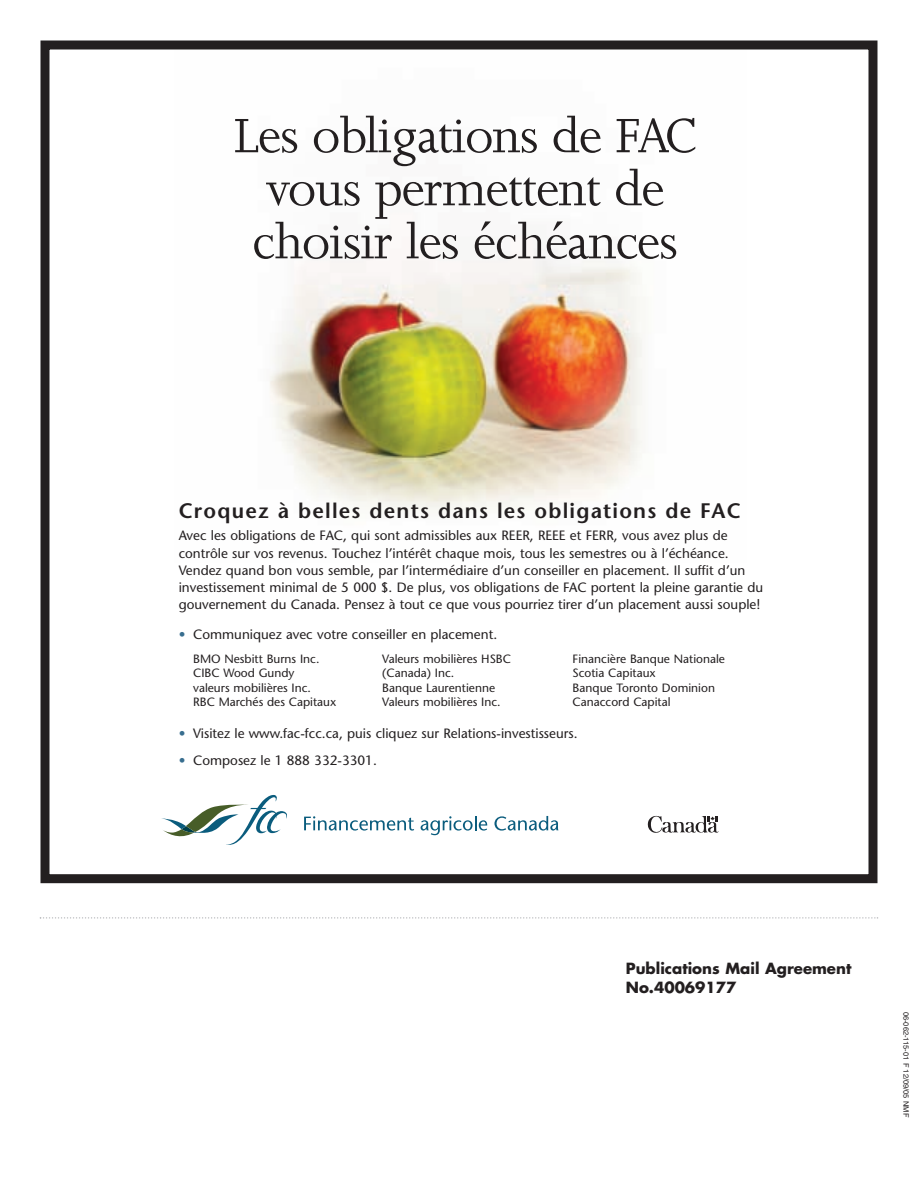
<style>
.page{position:relative;width:918px;height:1188px;background:#fff}
.page>*{position:absolute;margin:0;border:0;box-sizing:border-box;transform-origin:0 0}
.t1{font:55.5px/53.1px "Joanna";letter-spacing:-.025em;color:#231f20;text-align:center}
.t2{font:600 21px "Stone Sans";letter-spacing:.055em;color:#231f20}
.t3{font:700 15px/19.5px "Futura";color:#231f20}
.t4{font:13.5px/17.1px "Stone Sans";color:#231f20}
.t5{font:12px/14.4px "Stone Sans";color:#231f20}
.t6{font:7.5px "Helvetica";color:#231f20}
.s1{color:#386e8f}
</style>
<div class="page">
<svg style="left:40px;top:917px;width:838px;height:2px"></svg>
<img style="left:270px;top:248px;width:372px;height:265px">
<div style="left:40px;top:40px;width:838px;height:843px;border:9px solid #231f20"></div>
<svg style="left:304px;top:816px;width:110px;height:15px"></svg>
<svg style="left:421px;top:816px;width:66px;height:19px"></svg>
<svg style="left:494px;top:816px;width:64px;height:15px"></svg>
<svg style="left:161px;top:795px;width:126px;height:50px"></svg>
<svg style="left:648px;top:815px;width:71px;height:18px"></svg>
<h1 class="t1" style="left:234px;top:114px;width:465px">Les obligations de FAC vous permettent de choisir les échéances</h1>
<h2 class="t2" style="left:179px;top:503px;width:564px">Croquez à belles dents dans les obligations de FAC</h2>
<p class="t4" style="left:179px;top:529px;width:586px">Avec les obligations de FAC, qui sont admissibles aux REER, REEE et FERR, vous avez plus de contrôle sur vos revenus. Touchez l’intérêt chaque mois, tous les semestres ou à l’échéance.<br>Vendez quand bon vous semble, par l’intermédiaire d’un conseiller en placement. Il suffit d’un investissement minimal de 5 000 $. De plus, vos obligations de FAC portent la pleine garantie du gouvernement du Canada. Pensez à tout ce que vous pourriez tirer d’un placement aussi souple!</p>
<p class="t4" style="left:179px;top:627px;width:320px"><span class="s1">•</span> Communiquez avec votre conseiller en placement.</p>
<p class="t5" style="left:193px;top:653px;width:145px">BMO Nesbitt Burns Inc.<br>CIBC Wood Gundy<br>valeurs mobilières Inc.<br>RBC Marchés des Capitaux</p>
<p class="t5" style="left:382px;top:653px;width:130px">Valeurs mobilières HSBC (Canada) Inc.<br>Banque Laurentienne<br>Valeurs mobilières Inc.</p>
<p class="t5" style="left:573px;top:653px;width:154px">Financière Banque Nationale<br>Scotia Capitaux<br>Banque Toronto Dominion<br>Canaccord Capital</p>
<p class="t4" style="left:179px;top:727px;width:400px"><span class="s1">•</span> Visitez le www.fac-fcc.ca, puis cliquez sur Relations-investisseurs.</p>
<p class="t4" style="left:179px;top:754px;width:200px"><span class="s1">•</span> Composez le 1 888 332-3301.</p>
<p class="t3" style="left:626px;top:960px;width:227px">Publications Mail Agreement<br>No.40069177</p>
<p class="t6" style="left:909px;top:1012px;width:107px;rotate:90deg">06-062-115-01 F 12/09/05 NMF</p>
</div>
